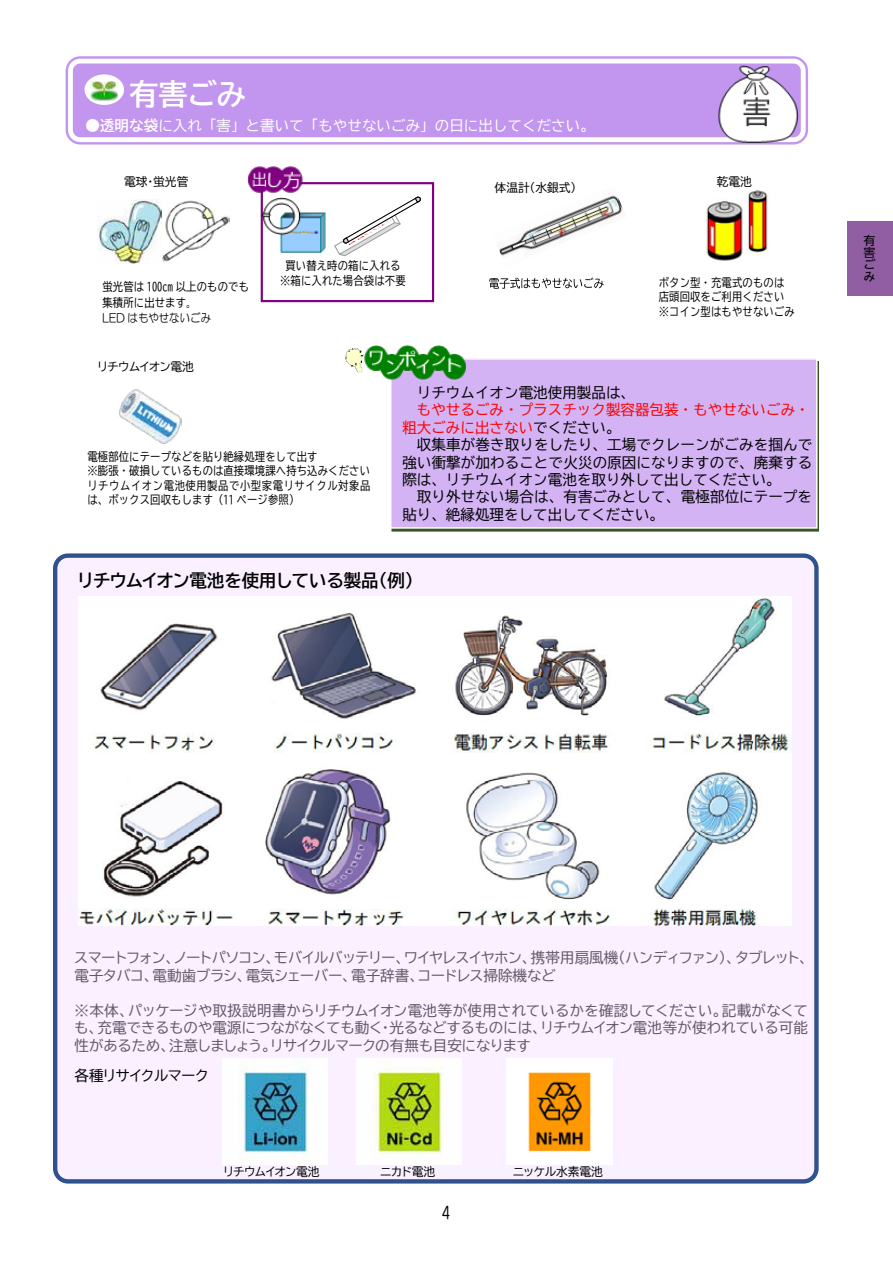
<style>
.page{position:relative;width:893px;height:1263px;background:#fff}
.page>*{position:absolute;margin:0;border:0;box-sizing:border-box;transform-origin:0 0}
.t1{font:29.1px "BIZ UD Gothic Bold";color:#fff}
.t2{font:17.4px "BIZ UDP Gothic Bold";color:#000}
.t3{font:16.5px "Jun 201 Pro";color:#000}
.t4{font:14.55px/17.4px "BIZ UDP Gothic";letter-spacing:.005em;color:#5a5757}
.t5{font:14.55px/17.4px "BIZ UD Gothic";letter-spacing:.01em;color:#000;text-align:justify}
.t6{font:14.55px/17.4px "BIZ UD Gothic";color:#f00}
.t7{font:14.55px "BIZ UD Gothic";color:#fff}
.t8{font:14.55px "BIZ UDP Gothic";color:#000}
.t9{font:12px/12px "UD Shin Go NT Pro";color:#000;text-align:justify}
.t10{font:11.7px/14.5px "BIZ UD Gothic";letter-spacing:.015em;color:#000;scale:.88 1}
.t11{font:11.7px "BIZ UDP Gothic";color:#000}
.t12{font:11.7px "HG Maru Gothic MPRO";letter-spacing:.015em;color:#000;scale:.88 1}
.s1{font-family:"BIZ UD Gothic Bold"}
.s2{font-family:"HG Maru Gothic MPRO"}
.s3{color:#000}
</style>
<div class="page">
<div style="left:847px;top:221px;width:46px;height:75px;background:#915da3"></div>
<img style="left:162px;top:200px;width:68px;height:62px">
<img style="left:98px;top:199px;width:64px;height:64px">
<img style="left:498px;top:195px;width:125px;height:63px">
<img style="left:498px;top:195px;width:97px;height:14px">
<svg style="left:489px;top:278px;width:115px;height:11px"></svg>
<div style="left:261px;top:182px;width:173px;height:120px;border:2px solid #800080"></div>
<img style="left:706px;top:190px;width:62px;height:71px">
<div style="left:55px;top:556px;width:761px;height:625px;background:#faf0ff;border-radius:13px"></div>
<div style="left:53px;top:553px;width:766px;height:630px;border:4px solid #2f528f;border-radius:13px"></div>
<img style="left:222px;top:1059px;width:105px;height:105px">
<img style="left:507px;top:1059px;width:106px;height:106px">
<img style="left:357px;top:1059px;width:105px;height:105px">
<svg style="left:65px;top:56px;width:743px;height:89px;fill:#c295ef"></svg>
<svg style="left:334px;top:196px;width:87px;height:61px"></svg>
<div style="left:85px;top:74px;width:39px;height:31px;background:#fff;border-radius:50%"></div>
<img style="left:91px;top:81px;width:27px;height:20px">
<img style="left:119px;top:389px;width:63px;height:55px">
<img style="left:247px;top:166px;width:56px;height:27px">
<img style="left:262px;top:198px;width:64px;height:55px">
<svg style="left:391px;top:361px;width:428px;height:171px;fill:#375623"></svg>
<div style="left:391px;top:359px;width:426px;height:169px;background:#d3b3f3"></div>
<div style="left:390px;top:358px;width:427px;height:171px;border:1px solid #fff"></div>
<img style="left:345px;top:346px;width:121px;height:35px">
<img style="left:716px;top:64px;width:83px;height:80px">
<img style="left:79px;top:596px;width:712px;height:329px">
<h1 class="t1" style="left:129px;top:79px;width:118px">有害ごみ</h1>
<p class="t7" style="left:86px;top:118px;width:511px">●<span class="s1">透明な袋</span>に入れ「害」と書いて「もやせないごみ」の日に出してください。</p>
<p class="t11" style="left:124px;top:176px;width:66px">電球・蛍光管</p>
<p class="t10" style="left:102px;top:278px;width:168px;line-height:15.9px">蛍光管は 100cm 以上のものでも集積所に出せます<span class="s2">。</span></p>
<p class="t12" style="left:102px;top:312px;width:125px">LED はもやせないごみ</p>
<p class="t11" style="left:98px;top:360px;width:97px">リチウムイオン電池</p>
<p class="t10" style="left:280px;top:259px;width:144px;text-align:center">買い替え時の箱に入れる※箱に入れた場合袋は不要</p>
<p class="t11" style="left:495px;top:182px;width:83px">体温計（水銀式）</p>
<p class="t11" style="left:717px;top:176px;width:37px">乾電池</p>
<p class="t10" style="left:659px;top:275px;width:156px">ボタン型・充電式のものは店頭回収をご利用ください※コイン型はもやせないごみ</p>
<p class="t10" style="left:87px;top:449px;width:323px">電極部位にテープなどを貼り絶縁処理をして出す<br>※膨張・破損しているものは直接環境課へ持ち込みくださいリチウムイオン電池使用製品で小型家電リサイクル対象品は、ボックス回収もします（11 ページ参照）</p>
<p class="t5" style="left:417px;top:383px;width:220px">リチウムイオン電池使用製品は、</p>
<p class="t6" style="left:402px;top:401px;width:409px;text-indent:14px">もやせるごみ・プラスチック製容器包装・もやせないごみ・粗大ごみに出さない<span class="s3">でください。</span></p>
<p class="t5" style="left:402px;top:436px;width:411px;text-indent:15px">収集車が巻き取りをしたり、工場でクレーンがごみを掴んで強い衝撃が加わることで火災の原因になりますので、廃棄する際は、リチウムイオン電池を取り外して出してください。</p>
<p class="t5" style="left:402px;top:488px;width:411px;text-indent:14px">取り外せない場合は、有害ごみとして、電極部位にテープを貼り、絶縁処理をして出してください。</p>
<p class="t2" style="left:78px;top:572px;width:337px">リチウムイオン電池を使用している製品（例）</p>
<p class="t9" style="left:863px;top:234px;width:14px">有害ごみ</p>
<p class="t4" style="left:75px;top:949px;width:735px">スマートフォン、ノートパソコン、モバイルバッテリー、ワイヤレスイヤホン、携帯用扇風機（ハンディファン）、タブレット、電子タバコ、電動歯ブラシ、電気シェーバー、電子辞書、コードレス掃除機など</p>
<p class="t4" style="left:75px;top:1001px;width:735px;text-align:justify">※本体、パッケージや取扱説明書からリチウムイオン電池等が使用されているかを確認してください。記載がなくても、充電できるものや電源につながなくても動く・光るなどするものには、リチウムイオン電池等が使われている可能性があるため、注意しましょう。リサイクルマークの有無も目安になります</p>
<p class="t8" style="left:75px;top:1068px;width:135px">各種リサイクルマーク</p>
<p class="t11" style="left:224px;top:1165px;width:97px">リチウムイオン電池</p>
<p class="t11" style="left:380px;top:1165px;width:56px">ニカド電池</p>
<p class="t11" style="left:513px;top:1165px;width:91px">ニッケル水素電池</p>
<p class="t3" style="left:442px;top:1200px;width:10px">4</p>
</div>
